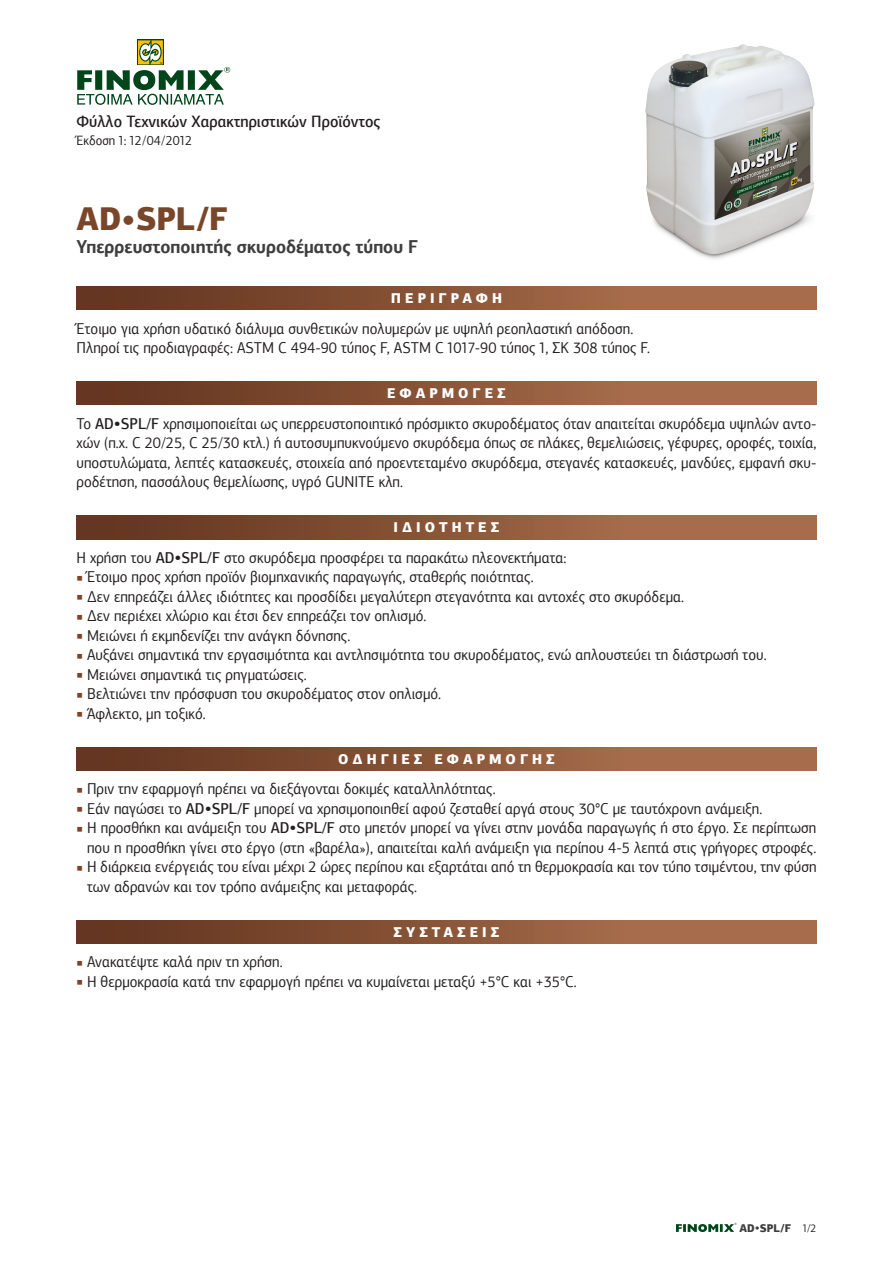
<style>
.page{position:relative;width:893px;height:1263px;background:#fff}
.page>*{position:absolute;margin:0;border:0;box-sizing:border-box;transform-origin:0 0}
.t1{font:900 33px "PF Agora Sans Pro";color:#7a462a;scale:.93 1}
.t2{font:700 18.75px "PF Agora Sans Pro";color:#3e3e3f;scale:.93 1}
.t3{font:500 16.5px "PF Agora Sans Pro";color:#231f20;scale:.93 1}
.t4{font:15.75px/19.5px "PF Agora Sans Pro";color:#231f20;scale:.93 1}
.t5{font:900 14.25px "PF Agora Sans Pro";letter-spacing:.3em;color:#fff;scale:.93 1}
.t6{font:13.5px "PF Agora Sans Pro";color:#231f20;scale:.93 1}
.t7{font:900 11.25px "PF Agora Sans Pro";color:#3e3e3f;scale:.93 1}
.s1{font-weight:500}
.s2{font-weight:900}
.s3{font-size:7.5px;color:#7a462a}
.s4{font-weight:400;color:#231f20}
</style>
<div class="page">
<svg style="left:676px;top:1223px;width:61px;height:9px"></svg>
<div style="left:77px;top:287px;width:739px;height:23px;background:linear-gradient(to right,#62341e,#b27653)"></div>
<div style="left:77px;top:382px;width:739px;height:23px;background:linear-gradient(to right,#62341e,#b27653)"></div>
<div style="left:77px;top:516px;width:739px;height:23px;background:linear-gradient(to right,#62341e,#b27653)"></div>
<div style="left:77px;top:747px;width:739px;height:23px;background:linear-gradient(to right,#62341e,#b27653)"></div>
<div style="left:77px;top:920px;width:739px;height:23px;background:linear-gradient(to right,#62341e,#b27653)"></div>
<div style="left:137px;top:39px;width:27px;height:26px;background:#00461a"></div>
<svg style="left:77px;top:40px;width:153px;height:65px"></svg>
<img style="left:645px;top:44px;width:170px;height:215px">
<p class="t3" style="left:77px;top:111px;width:328px">Φύλλο Τεχνικών Χαρακτηριστικών Προϊόντος</p>
<p class="t6" style="left:77px;top:132px;width:126px">Έκδοση 1: 12/04/2012</p>
<h1 class="t1" style="left:77px;top:197px;width:164px">AD•SPL/F</h1>
<p class="t2" style="left:77px;top:235px;width:369px">Υπερρευστοποιητής σκυροδέματος τύπου F</p>
<p class="t5" style="left:391px;top:289px;width:121px">ΠΕΡΙΓΡΑΦΗ</p>
<p class="t4" style="left:77px;top:319px;width:618px">Έτοιμο για χρήση υδατικό διάλυμα συνθετικών πολυμερών με υψηλή ρεοπλαστική απόδοση.<br>Πληροί τις προδιαγραφές: ASTM C 494-90 τύπος F, ΑSTM C 1017-90 τύπος 1, ΣΚ 308 τύπος F.</p>
<p class="t5" style="left:387px;top:384px;width:129px">ΕΦΑΡΜΟΓΕΣ</p>
<p class="t4" style="left:77px;top:414px;width:797px;text-align:justify">Το <span class="s1">AD</span><span class="s2">•</span><span class="s1">SPL/F</span> χρησιμοποιείται ως υπερρευστοποιητικό πρόσμικτο σκυροδέματος όταν απαιτείται σκυρόδεμα υψηλών αντο&shy;χών (π.χ. C 20/25, C 25/30 κτλ.) ή αυτοσυμπυκνούμενο σκυρόδεμα όπως σε πλάκες, θεμελιώσεις, γέφυρες, οροφές, τοιχία, υποστυλώματα, λεπτές κατασκευές, στοιχεία από προεντεταμένο σκυρόδεμα, στεγανές κατασκευές, μανδύες, εμφανή σκυ&shy;ροδέτηση, πασσάλους θεμελίωσης, υγρό GUNITE κλπ.</p>
<p class="t5" style="left:394px;top:518px;width:115px">ΙΔΙΟΤΗΤΕΣ</p>
<p class="t4" style="left:77px;top:548px;width:528px">Η χρήση του <span class="s1">AD</span><span class="s2">•</span><span class="s1">SPL/F</span> στο σκυρόδεμα προσφέρει τα παρακάτω πλεονεκτήματα:</p>
<p class="t4" style="left:77px;top:567px;width:493px"><span class="s3">■</span> Έτοιμο προς χρήση προϊόν βιομηχανικής παραγωγής, σταθερής ποιότητας.</p>
<p class="t4" style="left:77px;top:587px;width:655px"><span class="s3">■</span> Δεν επηρεάζει άλλες ιδιότητες και προσδίδει μεγαλύτερη στεγανότητα και αντοχές στο σκυρόδεμα.</p>
<p class="t4" style="left:77px;top:606px;width:378px"><span class="s3">■</span> Δεν περιέχει χλώριο και έτσι δεν επηρεάζει τον οπλισμό.</p>
<p class="t4" style="left:77px;top:626px;width:296px"><span class="s3">■</span> Μειώνει ή εκμηδενίζει την ανάγκη δόνησης.</p>
<p class="t4" style="left:77px;top:645px;width:744px"><span class="s3">■</span> Αυξάνει σημαντικά την εργασιμότητα και αντλησιμότητα του σκυροδέματος, ενώ απλουστεύει τη διάστρωσή του.</p>
<p class="t4" style="left:77px;top:665px;width:249px"><span class="s3">■</span> Μειώνει σημαντικά τις ρηγματώσεις.</p>
<p class="t4" style="left:77px;top:684px;width:394px"><span class="s3">■</span> Βελτιώνει την πρόσφυση του σκυροδέματος στον οπλισμό.</p>
<p class="t4" style="left:77px;top:704px;width:141px"><span class="s3">■</span> Άφλεκτο, μη τοξικό.</p>
<p class="t5" style="left:338px;top:749px;width:234px">ΟΔΗΓΙΕΣ ΕΦΑΡΜΟΓΗΣ</p>
<p class="t4" style="left:77px;top:779px;width:452px"><span class="s3">■</span> Πριν την εφαρμογή πρέπει να διεξάγονται δοκιμές καταλληλότητας.</p>
<p class="t4" style="left:77px;top:799px;width:739px"><span class="s3">■</span> Εάν παγώσει το <span class="s1">AD</span><span class="s2">•</span><span class="s1">SPL/F</span> μπορεί να χρησιμοποιηθεί αφού ζεσταθεί αργά στους 30°C με ταυτόχρονη ανάμειξη.</p>
<p class="t4" style="left:77px;top:818px;width:797px;text-align:right"><span class="s3">■</span> Η προσθήκη και ανάμειξη του <span class="s1">AD</span><span class="s2">•</span><span class="s1">SPL/F</span> στο μπετόν μπορεί να γίνει στην μονάδα παραγωγής ή στο έργο. Σε περίπτωση που η προσθήκη γίνει στο έργο (στη «βαρέλα»), απαιτείται καλή ανάμειξη για περίπου 4-5 λεπτά στις γρήγορες στροφές.</p>
<p class="t4" style="left:87px;top:857px;width:786px;text-indent:-11px"><span class="s3">■</span> Η διάρκεια ενέργειάς του είναι μέχρι 2 ώρες περίπου και εξαρτάται από τη θερμοκρασία και τον τύπο τσιμέντου, την φύση των αδρανών και τον τρόπο ανάμειξης και μεταφοράς.</p>
<p class="t5" style="left:394px;top:922px;width:115px">ΣΥΣΤΑΣΕΙΣ</p>
<p class="t4" style="left:77px;top:952px;width:223px"><span class="s3">■</span> Ανακατέψτε καλά πριν τη χρήση.</p>
<p class="t4" style="left:77px;top:972px;width:539px"><span class="s3">■</span> Η θερμοκρασία κατά την εφαρμογή πρέπει να κυμαίνεται μεταξύ +5°C και +35°C.</p>
<p class="t7" style="left:740px;top:1220px;width:84px">AD•SPL/F <span class="s4">1/2</span></p>
</div>
